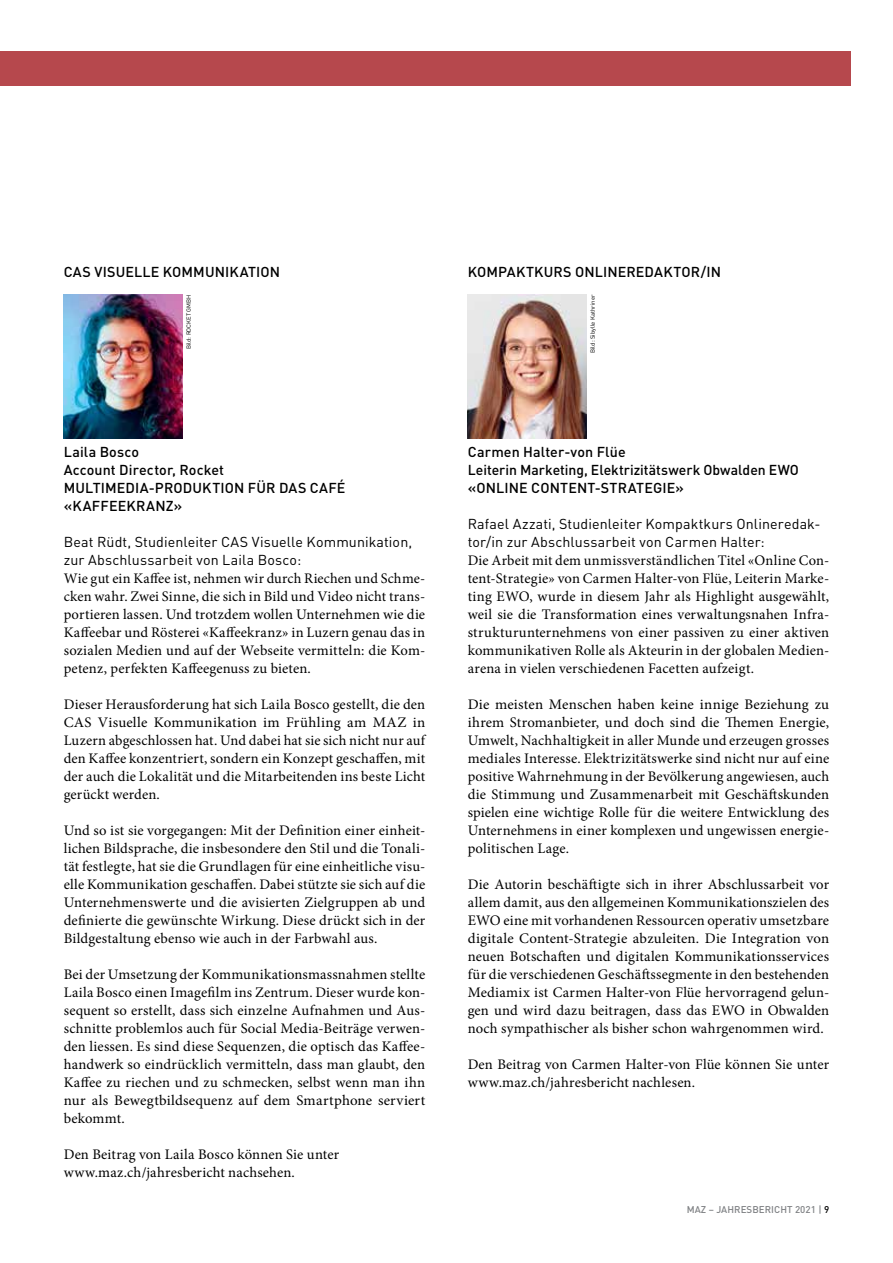
<style>
.page{position:relative;width:893px;height:1263px;background:#fff}
.page>*{position:absolute;margin:0;border:0;box-sizing:border-box;transform-origin:0 0}
.t1{font:14.7px/18px "Minion Pro";letter-spacing:.01em;color:#000;text-align:justify}
.t2{font:500 14.25px/18px "DIN";letter-spacing:.01em;color:#000}
.t3{font:14.25px/18px "DIN";letter-spacing:.01em;color:#000}
.t4{font:500 9.75px "DIN";letter-spacing:.005em;color:#808285}
.t5{font:6px "DIN";color:#000}
.s1{color:#000}
</style>
<div class="page">
<img style="left:64px;top:295px;width:119px;height:144px">
<img style="left:468px;top:295px;width:119px;height:144px">
<div style="left:0;top:51px;width:850px;height:35px;background:#b6484d"></div>
<p class="t2" style="left:64px;top:262px;width:218px">CAS VISUELLE KOMM UNIKATION</p>
<p class="t5" style="left:185px;top:349px;width:56px;rotate:-90deg">Bild: ROCKET GMBH</p>
<p class="t2" style="left:64px;top:442px;width:256px">LAILA BOSCO<br>ACCOUNT DIRECTOR, ROCKET<br>MULTIM EDIA-PRODUKTION FÜR DAS CAF</p>
<p class="t2" style="left:337px;top:478px;width:10px">É</p>
<p class="t2" style="left:64px;top:496px;width:19px">«KAFF</p>
<p class="t2" style="left:109px;top:496px;width:75px">EEKRANZ»</p>
<p class="t3" style="left:64px;top:532px;width:350px">Beat Rüdt, Studienleiter CAS Visuelle Kommunikation, zur Abschlussarbeit von Laila Bosco:</p>
<p class="t1" style="left:64px;top:569px;width:363px">Wie gut ein Kaffee ist, nehmen wir durch Riechen und Schme&shy;cken wahr. Zwei Sinne, die sich in Bild und Video nicht trans&shy;portieren lassen. Und trotzdem wollen Unternehmen wie die Kaffeebar und Rösterei «Kaffeekranz» in Luzern genau das in sozialen Medien und auf der Webseite vermitteln: die Kom&shy;petenz, perfekten Kaffeegenuss zu bieten.</p>
<p class="t1" style="left:64px;top:695px;width:363px">Dieser Herausforderung hat sich Laila Bosco gestellt, die den CAS Visuelle Kommunikation im Frühling am MAZ in Luzern abgeschlossen hat. Und dabei hat sie sich nicht nur auf den Kaffee konzentriert, sondern ein Konzept geschaffen, mit der auch die Lokalität und die Mitarbeitenden ins beste Licht gerückt werden.</p>
<p class="t1" style="left:64px;top:821px;width:363px">Und so ist sie vorgegangen: Mit der Definition einer einheit&shy;lichen Bildsprache, die insbesondere den Stil und die Tonali&shy;tät festlegte, hat sie die Grundlagen für eine einheitliche visu&shy;elle Kommunikation geschaffen. Dabei stützte sie sich auf die Unternehmenswerte und die avisierten Zielgruppen ab und definierte die gewünschte Wirkung. Diese drückt sich in der Bildgestaltung ebenso wie auch in der Farbwahl aus.</p>
<p class="t1" style="left:64px;top:965px;width:363px">Bei der Umsetzung der Kommunikationsmassnahmen stellte Laila Bosco einen Imagefilm ins Zentrum. Dieser wurde kon&shy;sequent so erstellt, dass sich einzelne Aufnahmen und Aus&shy;schnitte problemlos auch für Social Media-Beiträge verwen&shy;den liessen. Es sind diese Sequenzen, die optisch das Kaffee&shy;handwerk so eindrücklich vermitteln, dass man glaubt, den Kaffee zu riechen und zu schmecken, selbst wenn man ihn nur als Bewegtbildsequenz auf dem Smartphone serviert bekommt.</p>
<p class="t1" style="left:64px;top:1145px;width:277px">Den Beitrag von Laila Bosco können Sie unter www.maz.ch/jahresbericht nachsehen.</p>
<p class="t2" style="left:468px;top:262px;width:255px">KOM PAKTKURS ONLINEREDAKTOR/IN</p>
<p class="t5" style="left:589px;top:353px;width:60px;rotate:-90deg">Bild: Sibylle Kathriner</p>
<p class="t2" style="left:468px;top:442px;width:312px">CARMEN HALTER-VON FLÜE<br>LEITERIN MARKETING, ELEKTRIZITÄTSWERK OBWALDEN EWO «ONLINE CONTENT-STRATEGIE»</p>
<p class="t3" style="left:468px;top:514px;width:354px">Rafael Azzati, Studienleiter Kompaktkurs Onlineredak&shy;tor/in zur Abschlussarbeit von Carmen Halter:</p>
<p class="t1" style="left:468px;top:551px;width:363px">Die Arbeit mit dem unmissverständlichen Titel «Online Con&shy;tent-Strategie» von Carmen Halter-von Flüe, Leiterin Marke&shy;ting EWO, wurde in diesem Jahr als Highlight ausgewählt, weil sie die Transformation eines verwaltungsnahen Infra&shy;strukturunternehmens von einer passiven zu einer aktiven kommunikativen Rolle als Akteurin in der globalen Medien&shy;arena in vielen verschiedenen Facetten aufzeigt.</p>
<p class="t1" style="left:468px;top:695px;width:363px">Die meisten Menschen haben keine innige Beziehung zu ihrem Stromanbieter, und doch sind die Themen Energie, Umwelt, Nachhaltigkeit in aller Munde und erzeugen grosses mediales Interesse. Elektrizitätswerke sind nicht nur auf eine positive Wahrnehmung in der Bevölkerung angewiesen, auch die Stimmung und Zusammenarbeit mit Geschäftskunden spielen eine wichtige Rolle für die weitere Entwicklung des Unternehmens in einer komplexen und ungewissen energie&shy;politischen Lage.</p>
<p class="t1" style="left:468px;top:875px;width:363px">Die Autorin beschäftigte sich in ihrer Abschlussarbeit vor allem damit, aus den allgemeinen Kommunikationszielen des EWO eine mit vorhandenen Ressourcen operativ umsetzbare digitale Content-Strategie abzuleiten. Die Integration von neuen Botschaften und digitalen Kommunikationsservices für die verschiedenen Geschäftssegmente in den bestehenden Mediamix ist Carmen Halter-von Flüe hervorragend gelun&shy;gen und wird dazu beitragen, dass das EWO in Obwalden noch sympathischer als bisher schon wahrgenommen wird.</p>
<p class="t1" style="left:468px;top:1055px;width:363px">Den Beitrag von Carmen Halter-von Flüe können Sie unter www.maz.ch/jahresbericht nachlesen.</p>
<p class="t4" style="left:687px;top:1203px;width:8px">MAZ</p>
<p class="t4" style="left:709px;top:1203px;width:26px">– JAHRESBERICHT</p>
<p class="t4" style="left:795px;top:1203px;width:36px">2021 | <span class="s1">9</span></p>
</div>
